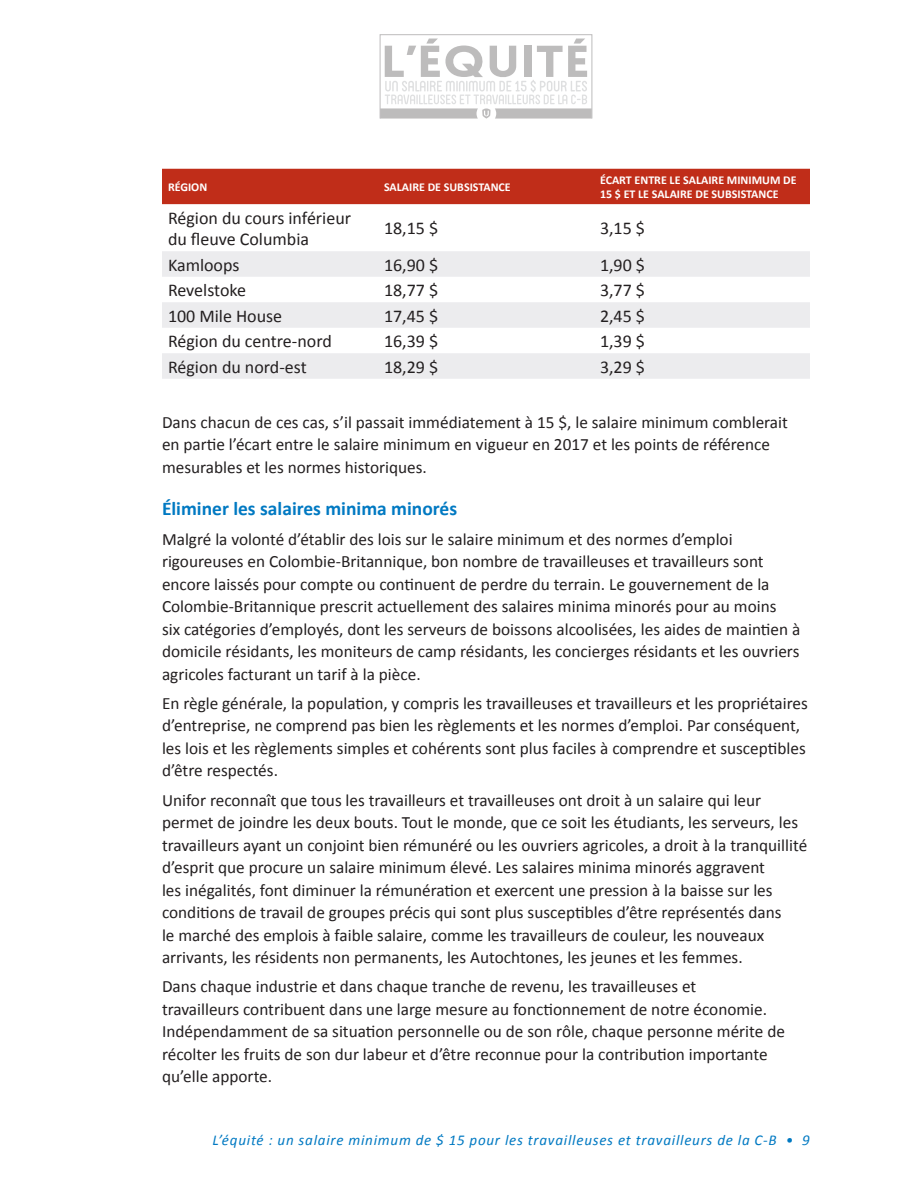
<style>
.page{position:relative;width:918px;height:1188px;background:#fff}
.page>*{position:absolute;margin:0;border:0;box-sizing:border-box;transform-origin:0 0}
.Section_heads{font:700 19.5px "Calibri";color:#0079c2}
.t1{font:18px/21.6px "Calibri";color:#231f20}
.Paragraph{font:17.25px/22.5px "Calibri";color:#231f20}
.t2{font:italic 15px "Calibri";letter-spacing:.05em;color:#0079c2}
.t3{font:700 12px/14.4px "Calibri";color:#fff}
</style>
<div class="page">
<svg style="left:380px;top:39px;width:212px;height:80px"></svg>
<div style="left:162px;top:169px;width:648px;height:35px;background:#c02d19"></div>
<svg style="left:162px;top:251px;width:648px;height:128px;fill:#ececee"></svg>
<p class="t3" style="left:168px;top:179px;width:41px">RÉGION</p>
<p class="t3" style="left:384px;top:179px;width:128px">SALAIRE DE SUBSISTANCE</p>
<p class="t3" style="left:600px;top:172px;width:198px">ÉCART ENTRE LE SALAIRE MINIMUM DE<br>15 $ ET LE SALAIRE DE SUBSISTANCE</p>
<p class="t1" style="left:168px;top:206px;width:185px">Région du cours inférieur du fleuve Columbia</p>
<p class="t1" style="left:384px;top:217px;width:56px">18,15 $</p>
<p class="t1" style="left:600px;top:217px;width:47px">3,15 $</p>
<p class="t1" style="left:168px;top:253px;width:73px">Kamloops</p>
<p class="t1" style="left:384px;top:253px;width:56px">16,90 $</p>
<p class="t1" style="left:600px;top:253px;width:47px">1,90 $</p>
<p class="t1" style="left:168px;top:279px;width:80px">Revelstoke</p>
<p class="t1" style="left:384px;top:279px;width:56px">18,77 $</p>
<p class="t1" style="left:600px;top:279px;width:47px">3,77 $</p>
<p class="t1" style="left:168px;top:304px;width:116px">100 Mile House</p>
<p class="t1" style="left:384px;top:304px;width:56px">17,45 $</p>
<p class="t1" style="left:600px;top:304px;width:47px">2,45 $</p>
<p class="t1" style="left:168px;top:330px;width:165px">Région du centre-nord</p>
<p class="t1" style="left:384px;top:330px;width:56px">16,39 $</p>
<p class="t1" style="left:600px;top:330px;width:47px">1,39 $</p>
<p class="t1" style="left:168px;top:355px;width:140px">Région du nord-est</p>
<p class="t1" style="left:384px;top:355px;width:56px">18,29 $</p>
<p class="t1" style="left:600px;top:355px;width:47px">3,29 $</p>
<p class="Paragraph" style="left:162px;top:410px;width:627px">Dans chacun de ces cas, s’il passait immédiatement à 15 $, le salaire minimum comblerait en partie l’écart entre le salaire minimum en vigueur en 2017 et les points de référence mesurables et les normes historiques.</p>
<p class="Section_heads" style="left:162px;top:495px;width:297px">Éliminer les salaires minima minorés</p>
<p class="Paragraph" style="left:162px;top:527px;width:640px">Malgré la volonté d’établir des lois sur le salaire minimum et des normes d’emploi rigoureuses en Colombie-Britannique, bon nombre de travailleuses et travailleurs sont encore laissés pour compte ou continuent de perdre du terrain. Le gouvernement de la Colombie-Britannique prescrit actuellement des salaires minima minorés pour au moins<br>six catégories d’employés, dont les serveurs de boissons alcoolisées, les aides de maintien à domicile résidants, les moniteurs de camp résidants, les concierges résidants et les ouvriers agricoles facturant un tarif à la pièce.</p>
<p class="Paragraph" style="left:162px;top:691px;width:647px">En règle générale, la population, y compris les travailleuses et travailleurs et les propriétaires d’entreprise, ne comprend pas bien les règlements et les normes d’emploi. Par conséquent, les lois et les règlements simples et cohérents sont plus faciles à comprendre et susceptibles d’être respectés.</p>
<p class="Paragraph" style="left:162px;top:788px;width:647px">Unifor reconnaît que tous les travailleurs et travailleuses ont droit à un salaire qui leur permet de joindre les deux bouts. Tout le monde, que ce soit les étudiants, les serveurs, les travailleurs ayant un conjoint bien rémunéré ou les ouvriers agricoles, a droit à la tranquillité d’esprit que procure un salaire minimum élevé. Les salaires minima minorés aggravent<br>les inégalités, font diminuer la rémunération et exercent une pression à la baisse sur les conditions de travail de groupes précis qui sont plus susceptibles d’être représentés dans<br>le marché des emplois à faible salaire, comme les travailleurs de couleur, les nouveaux arrivants, les résidents non permanents, les Autochtones, les jeunes et les femmes.</p>
<p class="Paragraph" style="left:162px;top:975px;width:625px">Dans chaque industrie et dans chaque tranche de revenu, les travailleuses et<br>travailleurs contribuent dans une large mesure au fonctionnement de notre économie.<br>Indépendamment de sa situation personnelle ou de son rôle, chaque personne mérite de récolter les fruits de son dur labeur et d’être reconnue pour la contribution importante qu’elle apporte.</p>
<p class="t2" style="left:213px;top:1130px;width:599px">L’équité : un salaire minimum de $ 15 pour les travailleuses et travailleurs de la C-B • 9</p>
</div>
